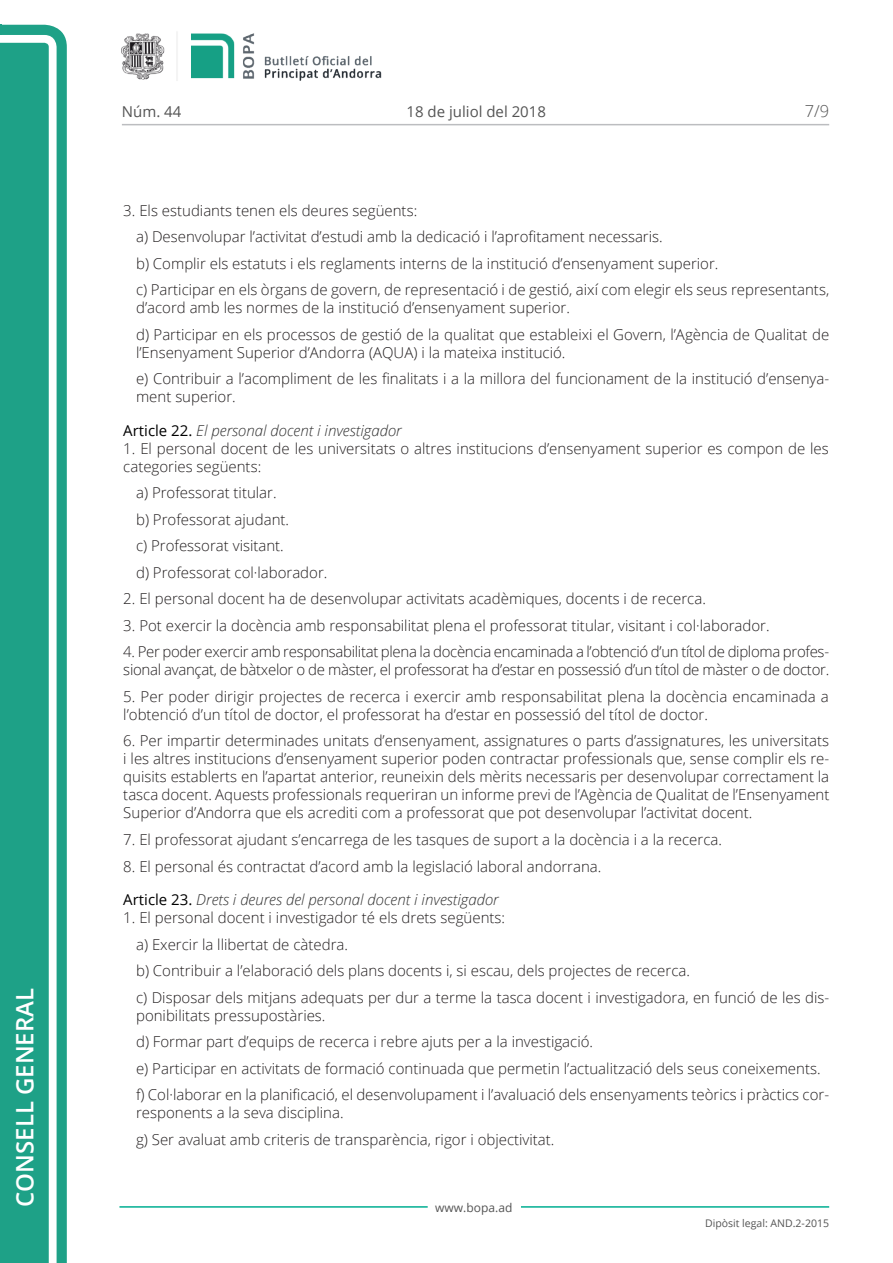
<style>
.page{position:relative;width:893px;height:1263px;background:#fff}
.page>*{position:absolute;margin:0;border:0;box-sizing:border-box;transform-origin:0 0}
.t1{font:600 24px "Open Sans";color:#fff}
.t2{font:300 16.5px "Open Sans";color:#545454}
.Body_text_i{font:300 15px/18px "Open Sans";color:#231f20}
.Body_text{font:300 15px/18px "Open Sans";color:#231f20}
.Body_text-2{font:300 15px/18px "Open Sans";letter-spacing:-.02em;color:#231f20}
.Titol_7{font:italic 300 15px "Open Sans";color:#303030}
.t3{font:15px "Open Sans";color:#545454}
.t4{font:12px "Open Sans";color:#545454}
.t5{font:10.5px "Open Sans";color:#545454}
.s1{font-weight:400;font-style:normal;color:#000}
</style>
<div class="page">
<svg style="left:0;top:25px;width:67px;height:1238px;fill:#1ea187"></svg>
<div style="left:0;top:43px;width:49px;height:1220px;background:#1ea187"></div>
<img style="left:122px;top:32px;width:260px;height:49px">
<hr style="left:119px;top:1206px;width:309px;height:2px;background:#00ae91">
<hr style="left:521px;top:1206px;width:308px;height:2px;background:#00ae91">
<hr style="left:122px;top:124px;width:707px;height:1px;background:#bcbdc0">
<h1 class="t1" style="left:8px;top:1207px;width:220px;rotate:-90deg">Consell General</h1>
<p class="t3" style="left:122px;top:102px;width:61px">Núm. 44</p>
<p class="t3" style="left:406px;top:102px;width:141px">18 de juliol del 2018</p>
<p class="t2" style="left:805px;top:100px;width:26px">7/9</p>
<p class="Body_text" style="left:123px;top:201px;width:295px">3. Els estudiants tenen els deures següents:</p>
<p class="Body_text_i" style="left:136px;top:227px;width:528px">a) Desenvolupar l’activitat d’estudi amb la dedicació i l’aprofitament necessaris.</p>
<p class="Body_text_i" style="left:136px;top:254px;width:584px">b) Complir els estatuts i els reglaments interns de la institució d’ensenyament superior.</p>
<p class="Body_text_i" style="left:136px;top:280px;width:695px">c) Participar en els òrgans de govern, de representació i de gestió, així com elegir els seus representants, d’acord amb les normes de la institució d’ensenyament superior.</p>
<p class="Body_text_i" style="left:136px;top:325px;width:695px">d) Participar en els processos de gestió de la qualitat que estableixi el Govern, l’Agència de Qualitat de l’Ensenyament Superior d’Andorra (AQUA) i la mateixa institució.</p>
<p class="Body_text_i" style="left:136px;top:369px;width:695px">e) Contribuir a l’acompliment de les finalitats i a la millora del funcionament de la institució d’ensenya&shy;ment superior.</p>
<p class="Titol_7" style="left:123px;top:420px;width:280px"><span class="s1">Article 22.</span> El personal docent i investigador</p>
<p class="Body_text" style="left:123px;top:439px;width:707px">1. El personal docent de les universitats o altres institucions d’ensenyament superior es compon de les categories següents:</p>
<p class="Body_text_i" style="left:136px;top:484px;width:142px">a) Professorat titular.</p>
<p class="Body_text_i" style="left:136px;top:510px;width:155px">b) Professorat ajudant.</p>
<p class="Body_text_i" style="left:136px;top:537px;width:149px">c) Professorat visitant.</p>
<p class="Body_text_i" style="left:136px;top:563px;width:193px">d) Professorat col·laborador.</p>
<p class="Body_text" style="left:123px;top:590px;width:584px">2. El personal docent ha de desenvolupar activitats acadèmiques, docents i de recerca.</p>
<p class="Body_text" style="left:123px;top:616px;width:648px">3. Pot exercir la docència amb responsabilitat plena el professorat titular, visitant i col·laborador.</p>
<p class="Body_text-2" style="left:123px;top:643px;width:707px">4. Per poder exercir amb responsabilitat plena la docència encaminada a l’obtenció d’un títol de diploma profes&shy;sional avançat, de bàtxelor o de màster, el professorat ha d’estar en possessió d’un títol de màster o de doctor.</p>
<p class="Body_text" style="left:123px;top:687px;width:707px">5. Per poder dirigir projectes de recerca i exercir amb responsabilitat plena la docència encaminada a l’obtenció d’un títol de doctor, el professorat ha d’estar en possessió del títol de doctor.</p>
<p class="Body_text" style="left:123px;top:732px;width:708px;text-align:justify">6. Per impartir determinades unitats d’ensenyament, assignatures o parts d’assignatures, les universitats i les altres institucions d’ensenyament superior poden contractar professionals que, sense complir els re&shy;quisits establerts en l’apartat anterior, reuneixin dels mèrits necessaris per desenvolupar correctament la tasca docent. Aquests professionals requeriran un informe previ de l’Agència de Qualitat de l’Ensenyament Superior d’Andorra que els acrediti com a professorat que pot desenvolupar l’activitat docent.</p>
<p class="Body_text" style="left:123px;top:830px;width:600px">7. El professorat ajudant s’encarrega de les tasques de suport a la docència i a la recerca.</p>
<p class="Body_text" style="left:123px;top:857px;width:480px">8. El personal és contractat d’acord amb la legislació laboral andorrana.</p>
<p class="Titol_7" style="left:123px;top:889px;width:377px"><span class="s1">Article 23.</span> Drets i deures del personal docent i investigador</p>
<p class="Body_text" style="left:123px;top:908px;width:383px">1. El personal docent i investigador té els drets següents:</p>
<p class="Body_text_i" style="left:136px;top:935px;width:213px">a) Exercir la llibertat de càtedra.</p>
<p class="Body_text_i" style="left:136px;top:961px;width:555px">b) Contribuir a l’elaboració dels plans docents i, si escau, dels projectes de recerca.</p>
<p class="Body_text_i" style="left:136px;top:988px;width:695px">c) Disposar dels mitjans adequats per dur a terme la tasca docent i investigadora, en funció de les dis&shy;ponibilitats pressupostàries.</p>
<p class="Body_text_i" style="left:136px;top:1032px;width:459px">d) Formar part d’equips de recerca i rebre ajuts per a la investigació.</p>
<p class="Body_text_i" style="left:136px;top:1059px;width:686px">e) Participar en activitats de formació continuada que permetin l’actualització dels seus coneixements.</p>
<p class="Body_text_i" style="left:136px;top:1085px;width:695px">f) Col·laborar en la planificació, el desenvolupament i l’avaluació dels ensenyaments teòrics i pràctics cor&shy;responents a la seva disciplina.</p>
<p class="Body_text_i" style="left:136px;top:1130px;width:420px">g) Ser avaluat amb criteris de transparència, rigor i objectivitat.</p>
<p class="t4" style="left:435px;top:1199px;width:79px">www.bopa.ad</p>
<p class="t5" style="left:705px;top:1216px;width:125px">Dipòsit legal: AND.2-2015</p>
</div>
